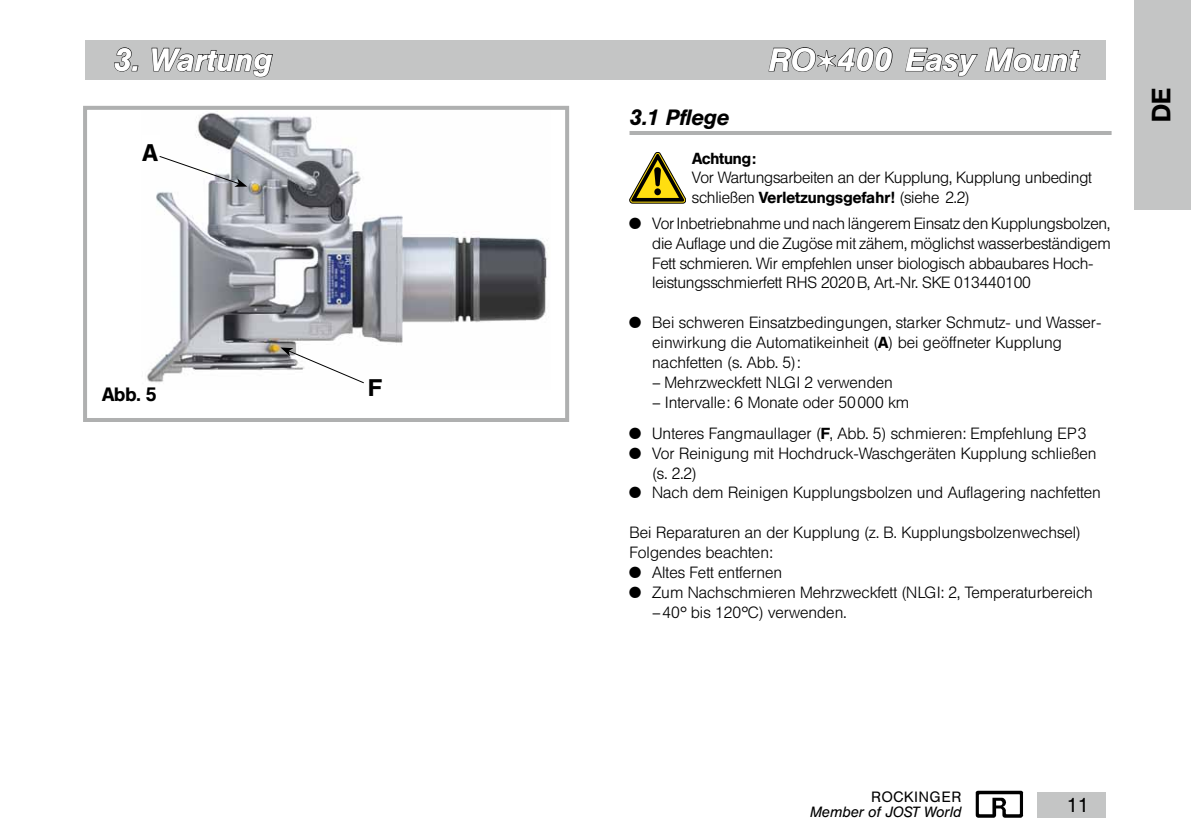
<style>
.page{position:relative;width:1191px;height:840px;background:#fff}
.page>*{position:absolute;margin:0;border:0;box-sizing:border-box;transform-origin:0 0}
.t1{font:italic 500 32px "HE10";letter-spacing:.025em;color:#fff}
.t2{font:500 26.4px "HE10";color:#000}
.t3{font:500 24px "HE10";color:#000}
.t4{font:italic 500 22px "HE10";letter-spacing:.015em;color:#000}
.t5{font:20px "HE10";color:#000}
.t6{font:500 19.2px "HE10";color:#000}
.t7{font:300 16px/19.8px "HE10";letter-spacing:.015em;color:#000}
.t8{font:500 16px "HE10";color:#000}
.t9{font:italic 14.8px "HE10";letter-spacing:.015em;color:#000}
.t10{font:14.8px "HE10";letter-spacing:.05em;color:#000}
.s1{font-family:"ZA15 No 100";font-weight:400;font-style:normal;font-size:24px}
.s2{font-weight:500}
.s3{font-family:"AK11 Figures Mathematic";font-weight:400}
</style>
<div class="page">
<div style="left:1037px;top:791px;width:69px;height:25px;background:#c4c5c5"></div>
<img style="left:975px;top:790px;width:49px;height:27px">
<div style="left:1134px;top:0;width:57px;height:210px;background:#c4c5c5"></div>
<hr style="left:629px;top:131px;width:482px;height:4px;background:#afb0b0">
<svg style="left:629px;top:152px;width:57px;height:51px"></svg>
<img style="left:147px;top:112px;width:400px;height:272px">
<div style="left:83px;top:106px;width:486px;height:316px;border:4px solid #afb0b0"></div>
<div style="left:142px;top:136px;width:17px;height:25px;background:#fff"></div>
<div style="left:368px;top:379px;width:17px;height:24px;background:#fff"></div>
<svg style="left:159px;top:155px;width:88px;height:32px"></svg>
<svg style="left:280px;top:347px;width:84px;height:36px"></svg>
<div style="left:85px;top:40px;width:1021px;height:39px;background:#c4c5c5"></div>
<svg style="left:114px;top:47px;width:25px;height:25px"></svg>
<svg style="left:151px;top:47px;width:122px;height:33px"></svg>
<svg style="left:768px;top:47px;width:125px;height:33px"></svg>
<svg style="left:904px;top:47px;width:74px;height:33px"></svg>
<svg style="left:984px;top:47px;width:97px;height:33px"></svg>
<h1 class="t1" style="left:113px;top:41px;width:159px">3. Wartung</h1>
<h1 class="t1" style="left:768px;top:41px;width:311px">RO<span class="s1">i</span>400 Easy Mount</h1>
<h3 class="t3" style="left:142px;top:138px;width:17px">A</h3>
<p class="t6" style="left:102px;top:382px;width:56px">Abb. 5</p>
<h3 class="t3" style="left:368px;top:373px;width:15px">F</h3>
<h3 class="t4" style="left:629px;top:105px;width:101px">3.1 Pflege</h3>
<p class="t8" style="left:692px;top:148px;width:65px">Achtung:</p>
<p class="t7" style="left:692px;top:168px;width:401px">Vor Wartungsarbeiten an der Kupplung, Kupplung unbedingt schließen <span class="s2">Verletzungsgefahr!</span> (siehe 2.2)</p>
<p class="t7" style="left:652px;top:213px;width:460px;text-indent:-23px"><span class="s3">X</span> Vor Inbetriebnahme und nach längerem Einsatz den Kupplungsbolzen, die Auflage und die Zugöse mit zähem, möglichst wasserbeständigem Fett schmieren. Wir empfehlen unser biologisch abbaubares Hoch&shy;leistungsschmierfett RHS 2020B, Art.-Nr. SKE 013440100</p>
<p class="t7" style="left:652px;top:312px;width:449px;text-indent:-23px"><span class="s3">X</span> Bei schweren Einsatzbedingungen, starker Schmutz- und Wasser&shy;einwirkung die Automatikeinheit (<span class="s2">A</span>) bei geöffneter Kupplung nachfetten (s. Abb. 5):</p>
<p class="t7" style="left:652px;top:372px;width:242px">– Mehrzweckfett NLGI 2 verwenden</p>
<p class="t7" style="left:629px;top:386px;width:458px;line-height:31.2px;text-indent:23px">– Intervalle: 6 Monate oder 50000 km<br><span class="s3">X</span> Unteres Fangmaullager (<span class="s2">F</span>, Abb. 5) schmieren: Empfehlung EP3</p>
<p class="t7" style="left:629px;top:443px;width:468px"><span class="s3">X</span> Vor Reinigung mit Hochdruck-Waschgeräten Kupplung schließen</p>
<p class="t7" style="left:652px;top:463px;width:46px">(s. 2.2)</p>
<p class="t7" style="left:629px;top:482px;width:473px"><span class="s3">X</span> Nach dem Reinigen Kupplungsbolzen und Auflagering nachfetten</p>
<p class="t7" style="left:629px;top:522px;width:453px">Bei Reparaturen an der Kupplung (z. B. Kupplungsbolzenwechsel)</p>
<p class="t7" style="left:629px;top:542px;width:145px">Folgendes beachten:</p>
<p class="t7" style="left:629px;top:562px;width:154px"><span class="s3">X</span> Altes Fett entfernen</p>
<p class="t7" style="left:629px;top:582px;width:465px"><span class="s3">X</span> Zum Nachschmieren Mehrzweckfett (NLGI: 2, Temperaturbereich</p>
<p class="t7" style="left:652px;top:601px;width:196px">–40<span class="s3">H</span> bis 120<span class="s3">H</span>C) verwenden.</p>
<h2 class="t2" style="left:1145px;top:122px;width:35px;rotate:-90deg">DE</h2>
<p class="t10" style="left:871px;top:788px;width:91px">ROCKINGER</p>
<p class="t9" style="left:810px;top:803px;width:153px">Member of JOST World</p>
<p class="t5" style="left:1066px;top:792px;width:24px">11</p>
</div>
